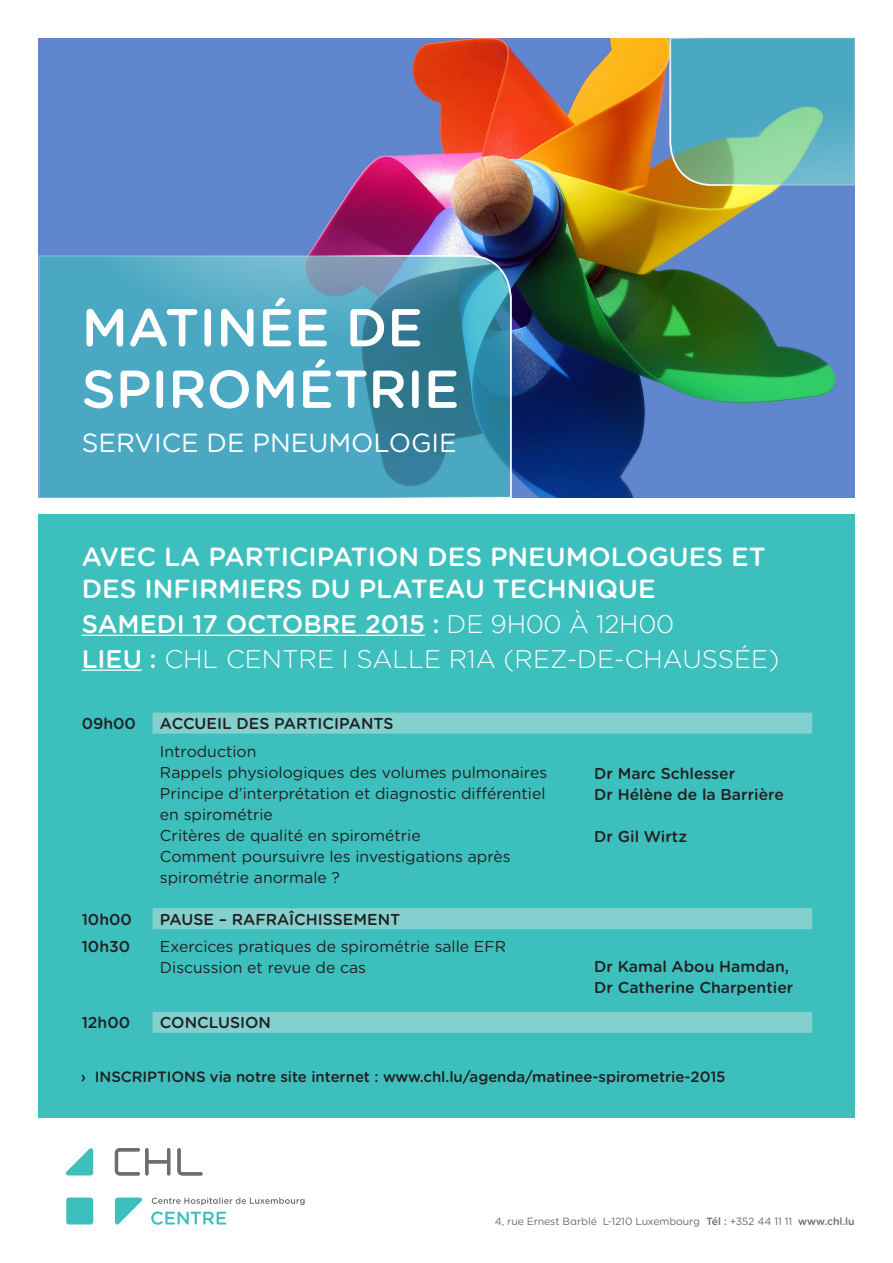
<style>
.page{position:relative;width:893px;height:1263px;background:#fff}
.page>*{position:absolute;margin:0;border:0;box-sizing:border-box;transform-origin:0 0}
.t1{font:500 53.25px/61.5px "Gotham Rounded";color:#fff}
.t2{font:500 26.25px/31.5px "Gotham Rounded";color:#fff}
.t3{font:26.25px "Gotham Rounded";color:#fff}
.t4{font:500 25.5px/34.9px "Gotham Rounded";color:#fff}
.t5{font:300 25.5px "Gotham Rounded";color:#fff}
.t6{font:15.75px/21px "Gotham Rounded";color:#231f20}
.t7{font:500 15.75px/21px "Gotham Rounded";color:#231f20}
.t8{font:500 15px "Gotham Rounded";letter-spacing:-.005em;color:#231f20}
.t9{font:10.5px "Gotham Rounded";letter-spacing:-.01em;color:#6c6d70}
.s1{font-weight:300}
.s2{font-weight:500}
</style>
<div class="page">
<div style="left:38px;top:514px;width:817px;height:604px;background:#3dbfbd"></div>
<div style="left:153px;top:713px;width:659px;height:21px;background:#83d0cf"></div>
<div style="left:153px;top:908px;width:659px;height:21px;background:#83d0cf"></div>
<div style="left:153px;top:1012px;width:659px;height:21px;background:#83d0cf"></div>
<img style="left:39px;top:38px;width:816px;height:459px">
<svg style="left:38px;top:254px;width:475px;height:244px;background:#4b9fba"></svg>
<svg style="left:669px;top:37px;width:186px;height:150px;background:#65b2b6"></svg>
<div style="left:66px;top:1197px;width:27px;height:27px;background:#3dbfbd;border-radius:3px"></div>
<svg style="left:66px;top:1148px;width:27px;height:27px"></svg>
<svg style="left:115px;top:1197px;width:27px;height:28px"></svg>
<svg style="left:151px;top:1211px;width:75px;height:14px"></svg>
<svg style="left:152px;top:1197px;width:153px;height:8px"></svg>
<svg style="left:115px;top:1148px;width:88px;height:27px"></svg>
<hr style="left:82px;top:635px;width:343px;height:1px;background:#fff">
<hr style="left:82px;top:669px;width:60px;height:2px;background:#fff">
<h1 class="t1" style="left:82px;top:294px;width:379px">MATINÉE DE<br>SPIROMÉTRIE</h1>
<h2 class="t3" style="left:82px;top:425px;width:377px">service de pneumologie</h2>
<h2 class="t2" style="left:82px;top:540px;width:685px">AVEC LA PARTICIPATION DES PNEUMOLOGUES ET<br>DES INFIRMIERS DU PLATEAU TECHNIQUE</h2>
<h3 class="t4" style="left:82px;top:605px;width:594px">SAMEDI 17 OCTOBRE 2015 : <span class="s1">DE 9H00 À 12H00<br></span>LIEU</h3>
<h3 class="t5" style="left:150px;top:641px;width:631px"><span class="s2">:</span> CH L CENTRE I SALLE R1A (REZ-DE-CHAUSSÉE)</h3>
<p class="t7" style="left:82px;top:712px;width:56px">09H00</p>
<p class="t7" style="left:82px;top:905px;width:52px;line-height:27.4px">10H00<br>10H30</p>
<p class="t7" style="left:82px;top:1011px;width:50px">12H00</p>
<p class="t7" style="left:160px;top:712px;width:235px">ACCUEIL DES PARTICIPANTS</p>
<p class="t6" style="left:160px;top:740px;width:389px">I ntroduction<br>Rappels physiologiques des volumes pulmonaires Principe d’interprétation et diagnostic différentiel en spirométrie<br>Critères de qualité en spirométrie<br>Comment poursuivre les investigations après spirométrie anormale ?</p>
<p class="t7" style="left:160px;top:908px;width:242px">PAUSE – RAFRAÎCHISSEMENT</p>
<p class="t6" style="left:160px;top:935px;width:345px">Exercices pratiques de spirométrie salle EFR<br>Discussion et revue de cas</p>
<p class="t7" style="left:160px;top:1011px;width:113px">CONCLUSION</p>
<p class="t7" style="left:594px;top:762px;width:191px">DR MARC SCHLESSER<br>DR HÉLÈNE DE LA BARRIÈRE</p>
<p class="t7" style="left:594px;top:825px;width:95px">DR GIL WIRTZ</p>
<p class="t7" style="left:594px;top:955px;width:201px">DR KAMAL ABOU HAMDAN,<br>DR CATHERINE CHARPENTIER</p>
<p class="t8" style="left:81px;top:1066px;width:646px">› I NSCRIPTIONS VIA NOTRE SITE INTERNET : WWW.CHL.LU/AGENDA/MATINEE-SPIROMETRIE-2015</p>
<p class="t9" style="left:495px;top:1214px;width:361px">4, rue Ernest Barblé L-1210 Luxembourg <span class="s2">TÉL :</span> +352 44 11 11 <span class="s2">WWW.CHL.LU</span></p>
</div>
